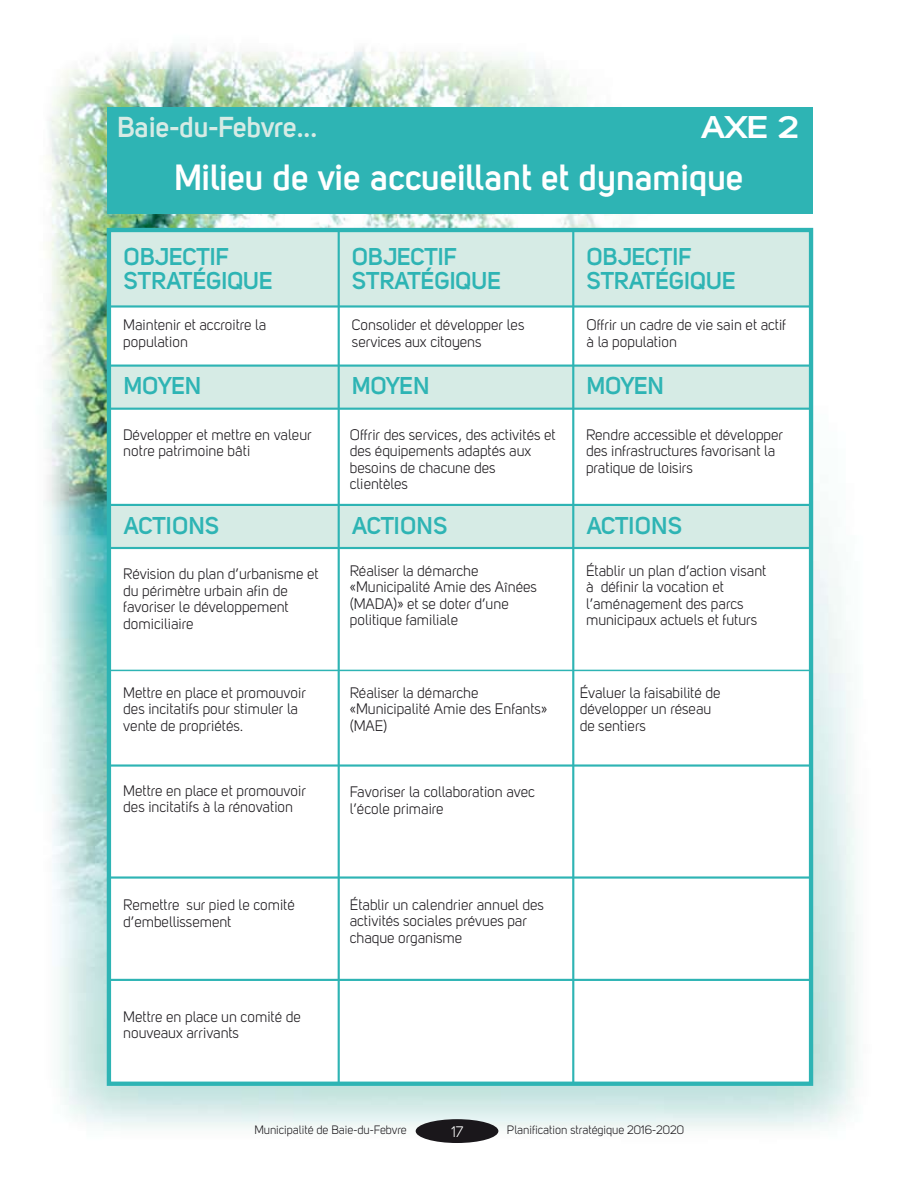
<style>
.page{position:relative;width:918px;height:1188px;background:#fff}
.page>*{position:absolute;margin:0;border:0;box-sizing:border-box;transform-origin:0 0}
.t1{font:700 36px "Uni Sans Semi";color:#fff}
.t2{font:700 31.05px "Uni Sans Semi";color:#fff;scale:1.23 1}
.t3{font:700 28.5px "Uni Sans Semi";color:#d6ebe5}
.t4{font:700 24px/24px "Uni Sans Semi";color:#2eb4b4}
.t5{font:15px/16.5px "Uni Sans Book";color:#1a171b}
.t6{font:15px "Uni Sans Book";color:#fff}
.t7{font:12px "Uni Sans Book";color:#1a171b}
</style>
<div class="page">
<img style="left:45px;top:46px;width:813px;height:1097px">
<div style="left:416px;top:1119px;width:82px;height:24px;background:#1a171b;border-radius:50%"></div>
<div style="left:107px;top:107px;width:706px;height:107px;background:#2eb4b4"></div>
<div style="left:107px;top:230px;width:702px;height:854px;background:#fff"></div>
<hr style="left:109px;top:670px;width:704px;height:1px;background:#2eb4b4">
<hr style="left:109px;top:764px;width:704px;height:3px;background:#2eb4b4">
<hr style="left:109px;top:876px;width:704px;height:3px;background:#2eb4b4">
<hr style="left:109px;top:979px;width:704px;height:2px;background:#2eb4b4">
<div style="left:109px;top:230px;width:701px;height:76px;background:#d6ebe5"></div>
<hr style="left:107px;top:305px;width:703px;height:3px;background:#2eb4b4">
<div style="left:109px;top:366px;width:701px;height:43px;background:#d6ebe5"></div>
<hr style="left:107px;top:365px;width:703px;height:2px;background:#2eb4b4">
<hr style="left:107px;top:408px;width:703px;height:2px;background:#2eb4b4">
<div style="left:109px;top:505px;width:701px;height:43px;background:#d6ebe5"></div>
<hr style="left:107px;top:504px;width:703px;height:2px;background:#2eb4b4">
<hr style="left:107px;top:547px;width:703px;height:2px;background:#2eb4b4">
<hr style="left:338px;top:230px;width:2px;height:853px;background:#2eb4b4">
<hr style="left:572px;top:230px;width:2px;height:854px;background:#2eb4b4">
<div style="left:107px;top:228px;width:706px;height:858px;border:4px solid #2eb4b4"></div>
<p class="t3" style="left:118px;top:110px;width:201px">Baie-du-Febvre...</p>
<p class="t2" style="left:701px;top:108px;width:82px">AXE 2</p>
<p class="t1" style="left:174px;top:156px;width:571px">Milieu de vie accueillant et dynamique</p>
<p class="t4" style="left:124px;top:244px;width:150px">OBJECTIF<br>STRATÉGIQUE</p>
<p class="t5" style="left:123px;top:317px;width:144px">Maintenir et accroitre la population</p>
<p class="t4" style="left:352px;top:244px;width:150px">OBJECTIF<br>STRATÉGIQUE</p>
<p class="t4" style="left:587px;top:244px;width:150px">OBJECTIF<br>STRATÉGIQUE</p>
<p class="t5" style="left:352px;top:317px;width:174px">Consolider et développer les services aux citoyens</p>
<p class="t5" style="left:587px;top:317px;width:201px">Offrir un cadre de vie sain et actif à la population</p>
<p class="t4" style="left:124px;top:373px;width:79px">MOYEN</p>
<p class="t4" style="left:352px;top:373px;width:79px">MOYEN</p>
<p class="t4" style="left:587px;top:373px;width:79px">MOYEN</p>
<p class="t5" style="left:123px;top:426px;width:190px">Développer et mettre en valeur notre patrimoine bâti</p>
<p class="t5" style="left:350px;top:426px;width:207px">Offrir des services, des activités et des équipements adaptés aux besoins de chacune des clientèles</p>
<p class="t5" style="left:586px;top:426px;width:199px">Rendre accessible et développer des infrastructures favorisant la pratique de loisirs</p>
<p class="t4" style="left:124px;top:513px;width:97px">ACTIONS</p>
<p class="t4" style="left:352px;top:513px;width:97px">ACTIONS</p>
<p class="t4" style="left:587px;top:513px;width:97px">ACTIONS</p>
<p class="t5" style="left:123px;top:566px;width:197px">Révision du plan d’urbanisme et du périmètre urbain afin de favoriser le développement domiciliaire</p>
<p class="t5" style="left:350px;top:562px;width:188px">Réaliser la démarche «Municipalité Amie des Aînées (MADA)» et se doter d’une politique familiale</p>
<p class="t5" style="left:586px;top:562px;width:182px">Établir un plan d’action visant à définir la vocation et l’aménagement des parcs municipaux actuels et futurs</p>
<p class="t5" style="left:123px;top:684px;width:184px">Mettre en place et promouvoir des incitatifs pour stimuler la vente de propriétés.</p>
<p class="t5" style="left:350px;top:684px;width:199px">Réaliser la démarche «Municipalité Amie des Enfants» (MAE)</p>
<p class="t5" style="left:580px;top:684px;width:142px">Évaluer la faisabilité de développer un réseau de sentiers</p>
<p class="t5" style="left:123px;top:782px;width:184px">Mettre en place et promouvoir des incitatifs à la rénovation</p>
<p class="t5" style="left:350px;top:784px;width:187px">Favoriser la collaboration avec l’école primaire</p>
<p class="t5" style="left:123px;top:897px;width:173px">Remettre sur pied le comité d’embellissement</p>
<p class="t5" style="left:350px;top:896px;width:196px">Établir un calendrier annuel des activités sociales prévues par chaque organisme</p>
<p class="t5" style="left:123px;top:1008px;width:179px">Mettre en place un comité de nouveaux arrivants</p>
<p class="t7" style="left:254px;top:1123px;width:154px">Municipalité de Baie-du-Febvre</p>
<p class="t6" style="left:451px;top:1123px;width:14px">17</p>
<p class="t7" style="left:507px;top:1123px;width:178px">Planification stratégique 2016-2020</p>
</div>
